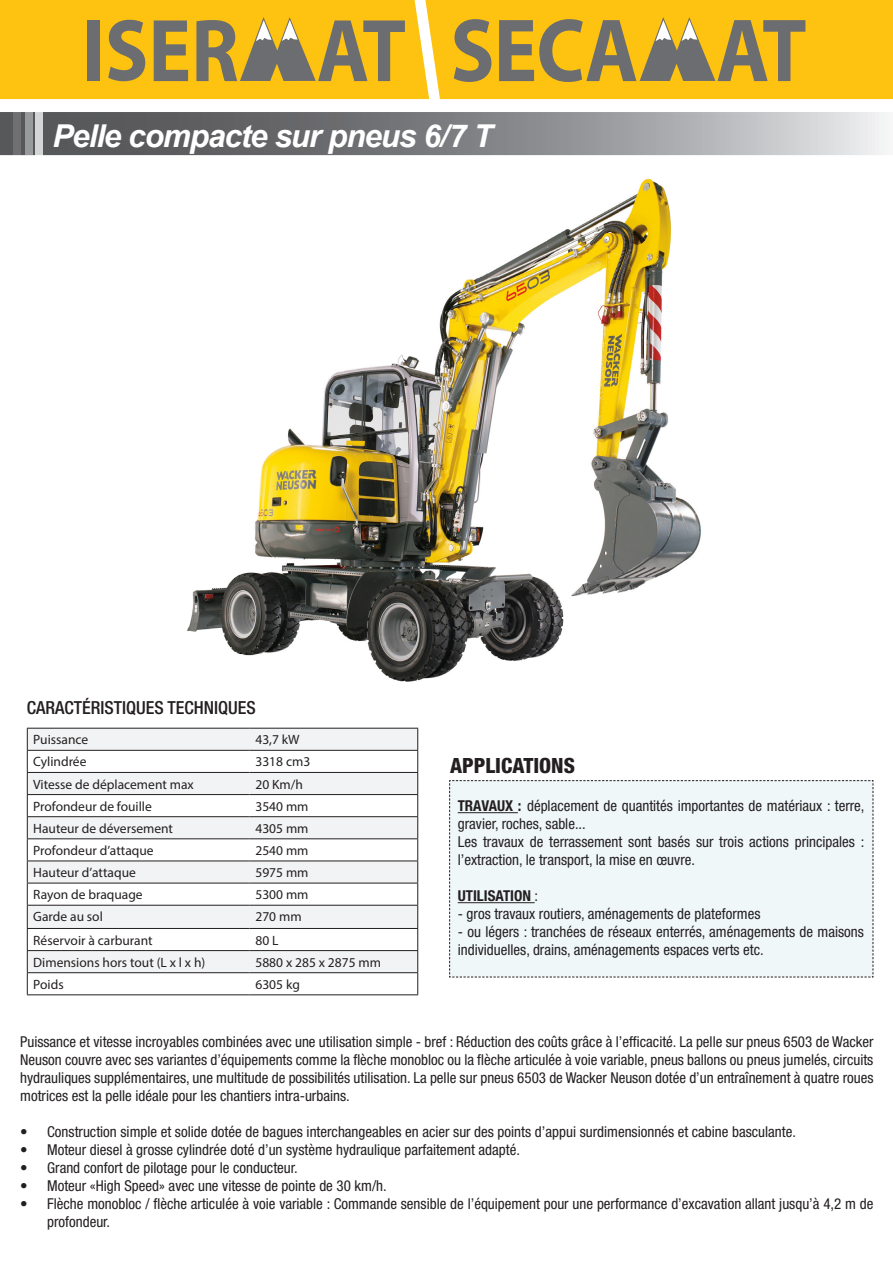
<style>
.page{position:relative;width:893px;height:1263px;background:#fff}
.page>*{position:absolute;margin:0;border:0;box-sizing:border-box;transform-origin:0 0}
.t1{font:italic 700 31.5px "Arial";letter-spacing:-.035em;color:#fff}
.t2{font:800 condensed 21px "Helvetica Neue";color:#231f20}
.t3{font:500 condensed 18px "Helvetica Neue";color:#231f20}
.t4{font:500 condensed 18px "Helvetica Neue";color:#fff}
.Normal_e{font:condensed 15px/18px "Helvetica Neue";color:#231f20}
.Normal_e-2{font:700 condensed 15px "Helvetica Neue";color:#231f20}
.t5{font:13.5px "Myriad Pro";color:#231f20}
.s1{font-weight:700}
.s2{font-weight:400}
</style>
<div class="page">
<svg style="left:28px;top:729px;width:389px;height:243px;fill:#f2f3f4"></svg>
<hr style="left:27px;top:728px;width:222px;height:1px;background:#231f20">
<hr style="left:27px;top:750px;width:222px;height:1px;background:#231f20">
<hr style="left:27px;top:772px;width:222px;height:1px;background:#231f20">
<hr style="left:27px;top:794px;width:222px;height:1px;background:#231f20">
<hr style="left:27px;top:816px;width:222px;height:1px;background:#231f20">
<hr style="left:27px;top:838px;width:222px;height:1px;background:#231f20">
<hr style="left:27px;top:860px;width:222px;height:1px;background:#231f20">
<hr style="left:27px;top:883px;width:222px;height:1px;background:#231f20">
<hr style="left:27px;top:905px;width:222px;height:1px;background:#231f20">
<hr style="left:27px;top:928px;width:222px;height:1px;background:#231f20">
<hr style="left:27px;top:950px;width:222px;height:1px;background:#231f20">
<hr style="left:27px;top:972px;width:222px;height:1px;background:#231f20">
<svg style="left:27px;top:728px;width:1px;height:266px"></svg>
<hr style="left:27px;top:994px;width:222px;height:1px;background:#231f20">
<hr style="left:249px;top:728px;width:169px;height:1px;background:#231f20">
<hr style="left:249px;top:750px;width:169px;height:1px;background:#231f20">
<hr style="left:249px;top:772px;width:169px;height:1px;background:#231f20">
<hr style="left:249px;top:794px;width:169px;height:1px;background:#231f20">
<hr style="left:249px;top:816px;width:169px;height:1px;background:#231f20">
<hr style="left:249px;top:838px;width:169px;height:1px;background:#231f20">
<hr style="left:249px;top:860px;width:169px;height:1px;background:#231f20">
<hr style="left:249px;top:883px;width:169px;height:1px;background:#231f20">
<hr style="left:249px;top:905px;width:169px;height:1px;background:#231f20">
<hr style="left:249px;top:928px;width:169px;height:1px;background:#231f20">
<hr style="left:249px;top:950px;width:169px;height:1px;background:#231f20">
<hr style="left:249px;top:972px;width:169px;height:1px;background:#231f20">
<svg style="left:417px;top:728px;width:1px;height:266px"></svg>
<hr style="left:249px;top:994px;width:169px;height:1px;background:#231f20">
<img style="left:187px;top:178px;width:514px;height:504px">
<div style="left:449px;top:780px;width:425px;height:198px;background:#f0f7f9"></div>
<hr style="left:458px;top:812px;width:60px;height:1px;background:#231f20">
<hr style="left:458px;top:902px;width:77px;height:1px;background:#231f20">
<svg style="left:0;top:112px;width:886px;height:43px;background:#898a8d"></svg>
<div style="left:14px;top:113px;width:7px;height:42px;background:#707072"></div>
<div style="left:25px;top:112px;width:7px;height:42px;background:#999a9b"></div>
<div style="left:36px;top:110px;width:7px;height:47px;background:#d4d5d5"></div>
<div style="left:429px;top:0;width:464px;height:99px;background:#fec210"></div>
<svg style="left:454px;top:19px;width:37px;height:63px;background:#aa9147"></svg>
<svg style="left:499px;top:17px;width:306px;height:65px;background:#b99a40"></svg>
<svg style="left:0;top:0;width:429px;height:99px;background:#daae2c"></svg>
<p class="t1" style="left:52px;top:115px;width:442px">Pelle compacte sur pneus 6/7 T</p>
<p class="t4" style="left:48px;top:128px;width:53px">140 cm</p>
<p class="t3" style="left:27px;top:696px;width:231px">CARACTÉRISTIQUES TECHNIQUES</p>
<p class="t5" style="left:33px;top:731px;width:56px">Puissance</p>
<p class="t5" style="left:255px;top:731px;width:46px">43,7 kW</p>
<p class="t5" style="left:33px;top:753px;width:55px">Cylindrée</p>
<p class="t5" style="left:255px;top:753px;width:56px">3318 cm3</p>
<p class="t5" style="left:33px;top:776px;width:162px">Vitesse de déplacement max</p>
<p class="t5" style="left:255px;top:776px;width:49px">20 Km/h</p>
<p class="t5" style="left:33px;top:798px;width:120px">Profondeur de fouille</p>
<p class="t5" style="left:255px;top:798px;width:55px">3540 mm</p>
<p class="t5" style="left:33px;top:820px;width:141px">Hauteur de déversement</p>
<p class="t5" style="left:255px;top:820px;width:55px">4305 mm</p>
<p class="t5" style="left:33px;top:842px;width:122px">Profondeur d’attaque</p>
<p class="t5" style="left:255px;top:842px;width:55px">2540 mm</p>
<p class="t5" style="left:33px;top:864px;width:104px">Hauteur d’attaque</p>
<p class="t5" style="left:255px;top:864px;width:55px">5975 mm</p>
<p class="t5" style="left:33px;top:886px;width:111px">Rayon de braquage</p>
<p class="t5" style="left:255px;top:886px;width:55px">5300 mm</p>
<p class="t5" style="left:33px;top:908px;width:71px">Garde au sol</p>
<p class="t5" style="left:255px;top:908px;width:48px">270 mm</p>
<p class="t5" style="left:33px;top:932px;width:121px">Réservoir à carburant</p>
<p class="t5" style="left:255px;top:932px;width:25px">80 L</p>
<p class="t5" style="left:33px;top:954px;width:174px">Dimensions hors tout (L x l x h)</p>
<p class="t5" style="left:255px;top:954px;width:127px">5880 x 285 x 2875 mm</p>
<p class="t5" style="left:33px;top:976px;width:32px">Poids</p>
<p class="t5" style="left:255px;top:976px;width:46px">6305 kg</p>
<p class="t2" style="left:450px;top:753px;width:126px">APPLICATIONS</p>
<p class="Normal_e" style="left:458px;top:797px;width:408px"><span class="s1">TRAVAUX :</span> déplacement de quantités importantes de matériaux : terre, gravier, roches, sable...</p>
<p class="Normal_e" style="left:458px;top:833px;width:408px">Les travaux de terrassement sont basés sur trois actions principales : l’extraction, le transport, la mise en œuvre.</p>
<p class="Normal_e-2" style="left:458px;top:887px;width:82px">UTILISATION <span class="s2">:</span></p>
<p class="Normal_e" style="left:458px;top:905px;width:304px">- gros travaux routiers, aménagements de plateformes</p>
<p class="Normal_e" style="left:458px;top:923px;width:408px">- ou légers : tranchées de réseaux enterrés, aménagements de maisons individuelles, drains, aménagements espaces verts etc.</p>
<p class="Normal_e" style="left:20px;top:1032px;width:855px;text-align:justify">Puissance et vitesse incroyables combinées avec une utilisation simple - bref : Réduction des coûts grâce à l’efficacité. La pelle sur pneus 6503 de Wacker Neuson couvre avec ses variantes d’équipements comme la flèche monobloc ou la flèche articulée à voie variable, pneus ballons ou pneus jumelés, circuits hydrauliques supplémentaires, une multitude de possibilités utilisation. La pelle sur pneus 6503 de Wacker Neuson dotée d’un entraînement à quatre roues motrices est la pelle idéale pour les chantiers intra-urbains.</p>
<p class="Normal_e" style="left:20px;top:1122px;width:777px">• Construction simple et solide dotée de bagues interchangeables en acier sur des points d’appui surdimensionnés et cabine basculante.</p>
<p class="Normal_e" style="left:20px;top:1140px;width:501px">• Moteur diesel à grosse cylindrée doté d’un système hydraulique parfaitement adapté.</p>
<p class="Normal_e" style="left:20px;top:1158px;width:279px">• Grand confort de pilotage pour le conducteur.</p>
<p class="Normal_e" style="left:20px;top:1176px;width:368px">• Moteur «High Speed» avec une vitesse de pointe de 30 km/h.</p>
<p class="Normal_e" style="left:47px;top:1194px;width:828px;text-indent:-27px">• Flèche monobloc / flèche articulée à voie variable : Commande sensible de l’équipement pour une performance d’excavation allant jusqu’à 4,2 m de profondeur.</p>
</div>
